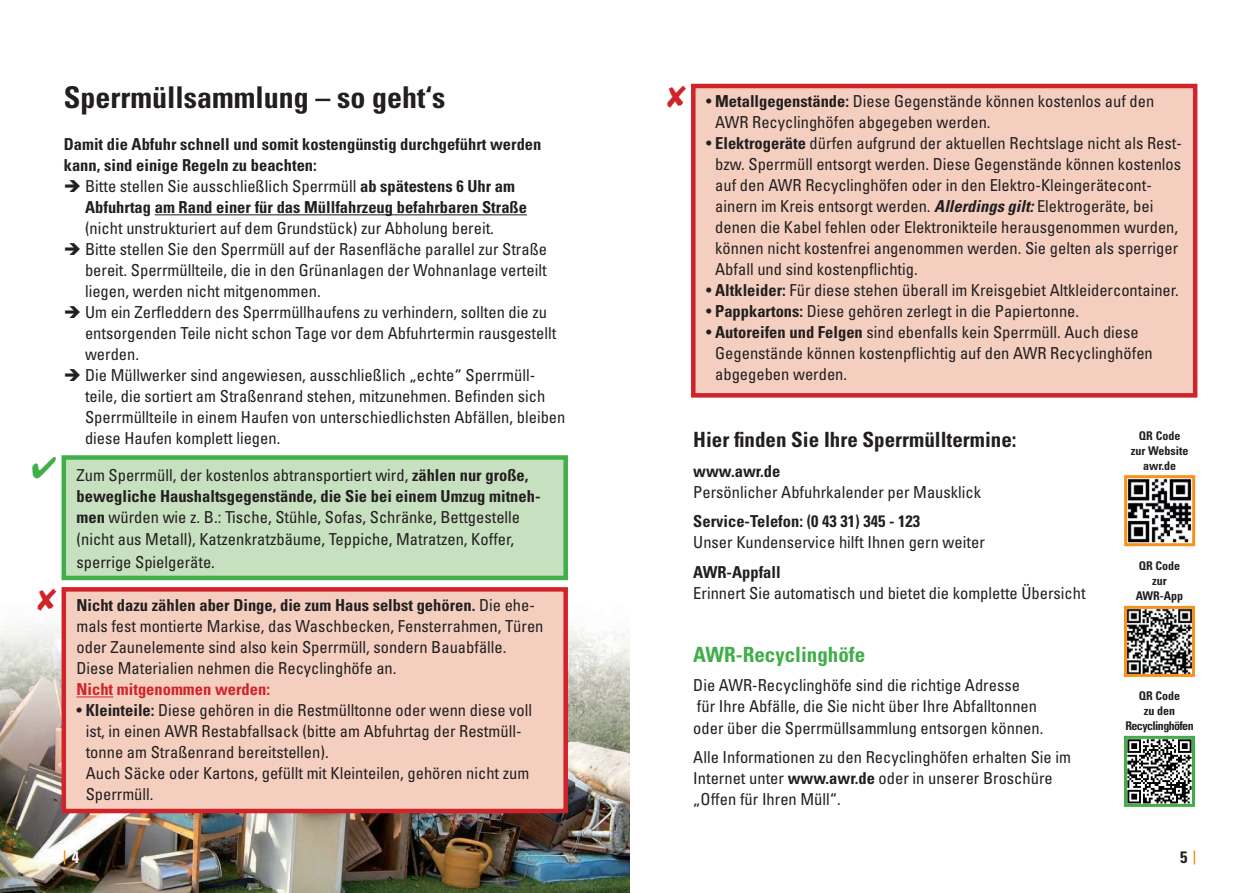
<style>
.page{position:relative;width:1259px;height:893px;background:#fff}
.page>*{position:absolute;margin:0;border:0;box-sizing:border-box;transform-origin:0 0}
.t1{font:700 condensed 30px "Univers";color:#231f20}
.t2{font:700 condensed 21px "Univers";color:#231f20}
.t3{font:700 condensed 21px "Univers";color:#40ae49}
.t4{font:condensed 16.5px/21px "Univers";color:#231f20}
.t5{font:700 condensed 16.5px/21px "Univers";color:#231f20}
.t6{font:700 condensed 16.5px "Univers";color:#d1232a}
.t7{font:700 condensed 16.5px "Univers";color:#fff}
.t8{font:700 condensed 12px/15px "Univers";color:#231f20;text-align:center}
.t9{font:700 condensed 12px/15px "Univers";letter-spacing:-.05em;color:#231f20;text-align:center}
.s1{font-weight:400}
.s2{font-weight:700}
.s3{font-weight:700;font-style:italic}
</style>
<div class="page">
<img style="left:0;top:463px;width:629px;height:430px">
<div style="left:62px;top:455px;width:506px;height:125px;background:#c7e0bf;border:4px solid #40ae49"></div>
<div style="left:62px;top:587px;width:506px;height:226px;background:#f4cfc0;border:4px solid #d1232a"></div>
<div style="left:691px;top:84px;width:506px;height:314px;background:#f4cfc0;border:4px solid #d1232a"></div>
<hr style="left:77px;top:696px;width:36px;height:1px;background:#d1232a">
<hr style="left:155px;top:214px;width:372px;height:1px;background:#231f20">
<svg style="left:64px;top:850px;width:1px;height:14px"></svg>
<svg style="left:1193px;top:850px;width:2px;height:14px"></svg>
<img style="left:1128px;top:479px;width:63px;height:63px">
<div style="left:1124px;top:475px;width:71px;height:71px;border:3px solid #f7931d"></div>
<img style="left:1128px;top:610px;width:63px;height:63px">
<div style="left:1124px;top:606px;width:71px;height:71px;border:3px solid #f7931d"></div>
<svg style="left:1128px;top:740px;width:63px;height:63px"></svg>
<div style="left:1124px;top:736px;width:71px;height:71px;border:3px solid #40ae49"></div>
<svg style="left:33px;top:463px;width:23px;height:15px"></svg>
<svg style="left:38px;top:588px;width:18px;height:23px"></svg>
<h1 class="t1" style="left:64px;top:79px;width:383px">Sperrmüllsammlung – so geht‘s</h1>
<p class="t5" style="left:64px;top:134px;width:479px">Damit die Abfuhr schnell und somit kostengünstig durchgeführt werden kann, sind einige Regeln zu beachten:</p>
<p class="t5" style="left:85px;top:176px;width:443px;text-indent:-21px">➔ <span class="s1">Bitte stellen Sie ausschließlich Sperrmüll</span> ab spätestens 6 Uhr am<br>Abfuhrtag am Rand einer für das Müllfahrzeug befahrbaren Straße</p>
<p class="t4" style="left:85px;top:217px;width:410px">(nicht unstrukturiert auf dem Grundstück) zur Abholung bereit.</p>
<p class="t4" style="left:85px;top:238px;width:463px;text-align:justify;text-indent:-21px">➔ Bitte stellen Sie den Sperrmüll auf der Rasenfläche parallel zur Straße bereit. Sperrmüllteile, die in den Grünanlagen der Wohnanlage verteilt liegen, werden nicht mitgenommen.</p>
<p class="t4" style="left:85px;top:301px;width:473px;text-indent:-21px">➔ Um ein Zerfleddern des Sperrmüllhaufens zu verhindern, sollten die zu entsorgenden Teile nicht schon Tage vor dem Abfuhrtermin rausgestellt werden.</p>
<p class="t4" style="left:85px;top:365px;width:482px;text-indent:-21px">➔ Die Müllwerker sind angewiesen, ausschließlich „echte“ Sperrmüll&shy;teile, die sortiert am Straßenrand stehen, mitzunehmen. Befinden sich Sperrmüllteile in einem Haufen von unterschiedlichsten Abfällen, bleiben diese Haufen komplett liegen.</p>
<p class="t4" style="left:77px;top:464px;width:465px">Zum Sperrmüll, der kostenlos abtransportiert wird, <span class="s2">zählen nur große, bewegliche Haushaltsgegenstände, die Sie bei einem Umzug mitneh&shy;men</span> würden wie z. B.: Tische, Stühle, Sofas, Schränke, Bettgestelle</p>
<p class="t4" style="left:77px;top:528px;width:439px;line-height:22.5px">(nicht aus Metall), Katzenkratzbäume, Teppiche, Matratzen, Koffer, sperrige Spielgeräte.</p>
<p class="t4" style="left:77px;top:595px;width:468px"><span class="s2">Nicht dazu zählen aber Dinge, die zum Haus selbst gehören.</span> Die ehe&shy;mals fest montierte Markise, das Waschbecken, Fensterrahmen, Türen oder Zaunelemente sind also kein Sperrmüll, sondern Bauabfälle.<br>Diese Materialien nehmen die Recyclinghöfe an.</p>
<p class="t6" style="left:77px;top:679px;width:195px">Nicht mitgenommen werden:</p>
<p class="t4" style="left:86px;top:700px;width:448px;text-indent:-9px">• <span class="s2">Kleinteile:</span> Diese gehören in die Restmülltonne oder wenn diese voll ist, in einen AWR Restabfallsack (bitte am Abfuhrtag der Restmüll&shy;tonne am Straßenrand bereitstellen).<br>Auch Säcke oder Kartons, gefüllt mit Kleinteilen, gehören nicht zum Sperrmüll.</p>
<p class="t4" style="left:715px;top:90px;width:441px;text-indent:-9px">• <span class="s2">Metallgegenstände:</span> Diese Gegenstände können kostenlos auf den<br>AWR Recyclinghöfen abgegeben werden.</p>
<p class="t4" style="left:715px;top:132px;width:468px;text-indent:-9px">• <span class="s2">Elektrogeräte</span> dürfen aufgrund der aktuellen Rechtslage nicht als Rest&shy;bzw. Sperrmüll entsorgt werden. Diese Gegenstände können kostenlos auf den AWR Recyclinghöfen oder in den Elektro-Kleingerätecont&shy;ainern im Kreis entsorgt werden. <span class="s3">Allerdings gilt:</span> Elektrogeräte, bei denen die Kabel fehlen oder Elektronikteile herausgenommen wurden, können nicht kostenfrei angenommen werden. Sie gelten als sperriger Abfall und sind kostenpflichtig.</p>
<p class="t4" style="left:706px;top:279px;width:474px">• <span class="s2">Altkleider:</span> Für diese stehen überall im Kreisgebiet Altkleidercontainer.</p>
<p class="t4" style="left:706px;top:300px;width:375px">• <span class="s2">Pappkartons:</span> Diese gehören zerlegt in die Papiertonne.</p>
<p class="t4" style="left:715px;top:321px;width:439px;text-indent:-9px">• <span class="s2">Autoreifen und Felgen</span> sind ebenfalls kein Sperrmüll. Auch diese<br>Gegenstände können kostenpflichtig auf den AWR Recyclinghöfen abgegeben werden.</p>
<p class="t2" style="left:693px;top:427px;width:325px">Hier finden Sie Ihre Sperrmülltermine:</p>
<p class="t5" style="left:693px;top:460px;width:89px">www.awr.de</p>
<p class="t4" style="left:693px;top:481px;width:289px">Persönlicher Abfuhrkalender per Mausklick</p>
<p class="t5" style="left:693px;top:511px;width:228px">Service-Telefon: (0 43 31) 345 - 123</p>
<p class="t4" style="left:693px;top:532px;width:293px">Unser Kundenservice hilft Ihnen gern weiter</p>
<p class="t5" style="left:693px;top:561px;width:89px">AWR-Appfall</p>
<p class="t4" style="left:693px;top:582px;width:394px">Erinnert Sie automatisch und bietet die komplette Übersicht</p>
<p class="t3" style="left:693px;top:642px;width:173px">AWR-Recyclinghöfe</p>
<p class="t4" style="left:693px;top:675px;width:352px">Die AWR-Recyclinghöfe sind die richtige Adresse<br>für Ihre Abfälle, die Sie nicht über Ihre Abfalltonnen oder über die Sperrmüllsammlung entsorgen können.</p>
<p class="t4" style="left:693px;top:746px;width:379px">Alle Informationen zu den Recyclinghöfen erhalten Sie im<br>Internet unter <span class="s2">www.awr.de</span> oder in unserer Broschüre „Offen für Ihren Müll“.</p>
<p class="t8" style="left:1130px;top:428px;width:59px">QR Code zur Website awr.de</p>
<p class="t8" style="left:1135px;top:558px;width:49px">QR Code zur<br>AWR-App</p>
<p class="t9" style="left:1125px;top:688px;width:70px">QR Code<br>zu den<br>Recyclinghöfen</p>
<p class="t7" style="left:72px;top:847px;width:9px">4</p>
<p class="t5" style="left:1180px;top:847px;width:9px">5</p>
</div>
